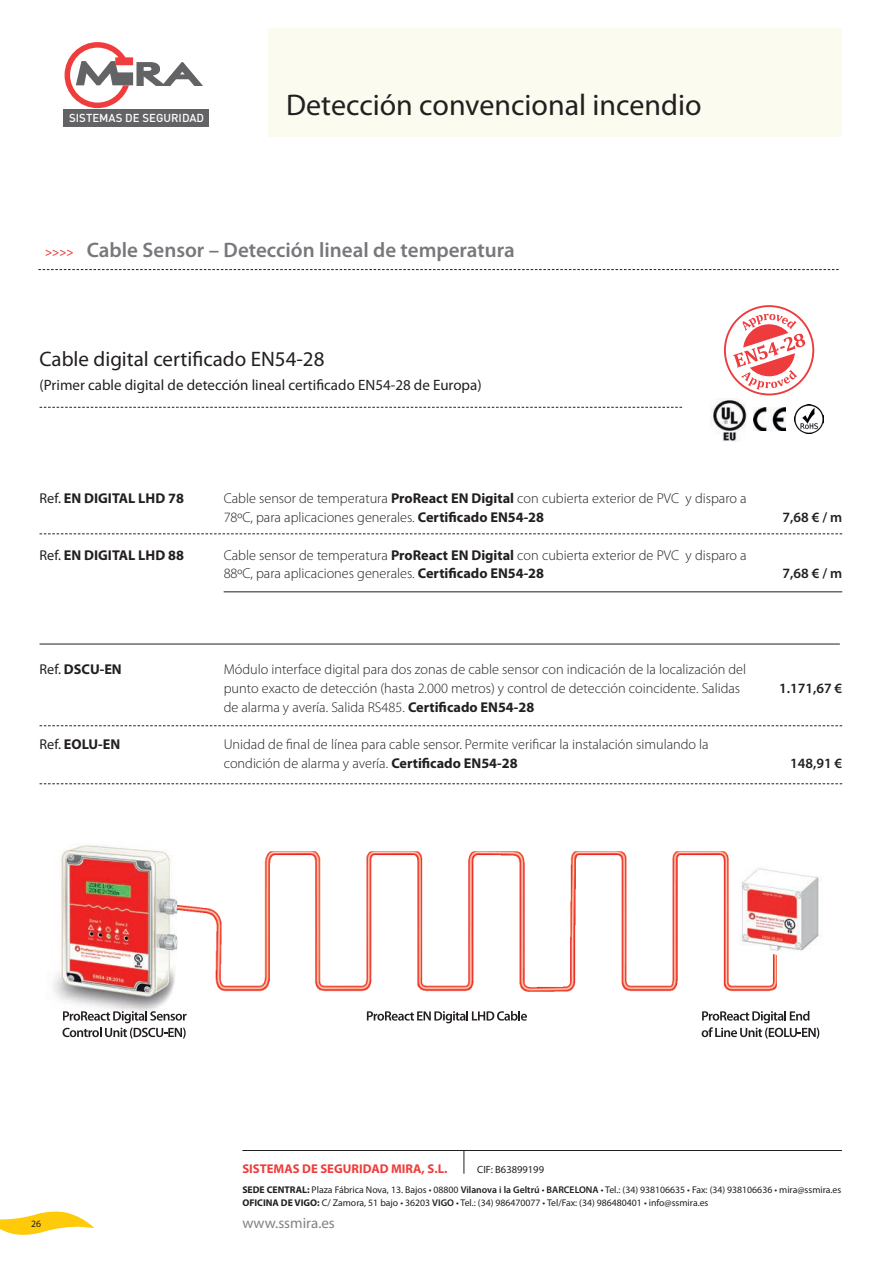
<style>
.page{position:relative;width:893px;height:1263px;background:#fff}
.page>*{position:absolute;margin:0;border:0;box-sizing:border-box;transform-origin:0 0}
.t1{font:30px "Myriad Pro";color:#231f20}
.t2{font:600 21px "Myriad Pro";color:#76787b}
.t3{font:21px "Myriad Pro";color:#231f20}
.t4{font:15px "Myriad Pro";color:#231f20}
.t5{font:15px "Myriad Pro";color:#808285}
.t6{font:300 14.25px/18.8px "Myriad Pro";color:#231f20}
.t7{font:700 14.25px "Myriad Pro";color:#231f20}
.t8{font:600 14.25px "Myriad Pro";color:#231f20}
.t9{font:700 12.75px "Myriad Pro";color:#ee3d3c}
.t10{font:500 11.4px "DIN";color:#fff}
.t11{font:10.5px "Myriad Pro";color:#231f20}
.t12{font:9.75px/13.5px "Myriad Pro";color:#231f20}
.s1{font-size:12px;color:#ee3d3c}
.s2{font-weight:400}
.s3{font-weight:700}
.s4{font-weight:600}
</style>
<div class="page">
<svg style="left:0;top:1211px;width:94px;height:24px"></svg>
<hr style="left:242px;top:1150px;width:600px;height:1px;background:#231f20">
<svg style="left:463px;top:1151px;width:1px;height:23px"></svg>
<div style="left:268px;top:29px;width:574px;height:108px;background:#fcfbef"></div>
<div style="left:64px;top:109px;width:145px;height:17px;background:#636366"></div>
<svg style="left:65px;top:42px;width:138px;height:66px"></svg>
<svg style="left:40px;top:407px;width:642px;height:1px"></svg>
<svg style="left:40px;top:533px;width:802px;height:1px"></svg>
<svg style="left:40px;top:725px;width:802px;height:1px"></svg>
<hr style="left:224px;top:591px;width:618px;height:1px;background:#231f20">
<svg style="left:40px;top:783px;width:802px;height:1px"></svg>
<hr style="left:40px;top:644px;width:800px;height:1px;background:#231f20">
<img style="left:52px;top:845px;width:133px;height:194px">
<svg style="left:63px;top:1011px;width:124px;height:27px"></svg>
<svg style="left:367px;top:1011px;width:160px;height:12px"></svg>
<svg style="left:702px;top:1011px;width:117px;height:27px"></svg>
<img style="left:177px;top:851px;width:600px;height:141px">
<img style="left:735px;top:865px;width:84px;height:89px">
<div style="left:724px;top:305px;width:90px;height:90px;border:2px solid #ee3b3d;border-radius:50%"></div>
<svg style="left:726px;top:314px;width:85px;height:76px"></svg>
<img style="left:754px;top:408px;width:31px;height:23px">
<img style="left:795px;top:404px;width:29px;height:29px">
<img style="left:711px;top:399px;width:36px;height:42px">
<svg style="left:38px;top:269px;width:801px;height:1px"></svg>
<p class="t10" style="left:69px;top:111px;width:136px">SISTEMAS DE SEGURIDAD</p>
<h1 class="t1" style="left:286px;top:86px;width:417px">Detección convencional incendio</h1>
<h2 class="t2" style="left:45px;top:237px;width:471px"><span class="s1">&gt;&gt;&gt;&gt;</span> Cable Sensor – Detección lineal de temperatura</h2>
<h2 class="t3" style="left:40px;top:346px;width:286px">Cable digital certificado EN54-28</h2>
<p class="t4" style="left:40px;top:375px;width:444px">(Primer cable digital de detección lineal certificado EN54-28 de Europa)</p>
<p class="t7" style="left:40px;top:489px;width:146px"><span class="s2">Ref.</span> EN DIGITAL LHD 78</p>
<p class="t7" style="left:40px;top:546px;width:146px"><span class="s2">Ref.</span> EN DIGITAL LHD 88</p>
<p class="t7" style="left:40px;top:660px;width:84px"><span class="s2">Ref.</span> DSCU-EN</p>
<p class="t7" style="left:40px;top:735px;width:82px"><span class="s2">Ref.</span> EOLU-EN</p>
<p class="t6" style="left:224px;top:489px;width:524px">Cable sensor de temperatura <span class="s3">ProReact EN Digital</span> con cubierta exterior de PVC y disparo a<br>78ºC, para aplicaciones generales. <span class="s3">Certificado EN54-28</span></p>
<p class="t6" style="left:224px;top:545px;width:524px">Cable sensor de temperatura <span class="s3">ProReact EN Digital</span> con cubierta exterior de PVC y disparo a<br>88ºC, para aplicaciones generales. <span class="s3">Certificado EN54-28</span></p>
<p class="t6" style="left:224px;top:660px;width:524px">Módulo interface digital para dos zonas de cable sensor con indicación de la localización del punto exacto de detección (hasta 2.000 metros) y control de detección coincidente. Salidas de alarma y avería. Salida RS485. <span class="s3">Certificado EN54-28</span></p>
<p class="t6" style="left:224px;top:735px;width:487px">Unidad de final de línea para cable sensor. Permite verificar la instalación simulando la condición de alarma y avería. <span class="s3">Certificado EN54-28</span></p>
<p class="t8" style="left:783px;top:508px;width:61px">7,68 € / m</p>
<p class="t8" style="left:783px;top:565px;width:61px">7,68 € / m</p>
<p class="t8" style="left:779px;top:679px;width:65px">1.171,67 €</p>
<p class="t8" style="left:790px;top:754px;width:54px">148,91 €</p>
<p class="t9" style="left:242px;top:1160px;width:207px">SISTEMAS DE SEGURIDAD MIRA, S.L.</p>
<p class="t11" style="left:477px;top:1163px;width:68px">CIF: B63899199</p>
<p class="t12" style="left:31px;top:1217px;width:12px">26</p>
<p class="t12" style="left:242px;top:1183px;width:600px"><span class="s3">SEDE CENTRAL:</span> Plaza Fábrica Nova, 13. Bajos • 08800 <span class="s4">Vilanova i la Geltrú</span> • <span class="s4">BARCELONA</span> • Tel.: (34) 938106635 • Fax: (34) 938106636 • mira@ssmira.es<br><span class="s3">OFICINA DE VIGO:</span> C/ Zamora, 51 bajo • 36203 <span class="s4">VIGO</span> • Tel.: (34) 986470077 • Tel/Fax: (34) 986480401 • info@ssmira.es</p>
<p class="t5" style="left:242px;top:1213px;width:94px">www.ssmira.es</p>
</div>
